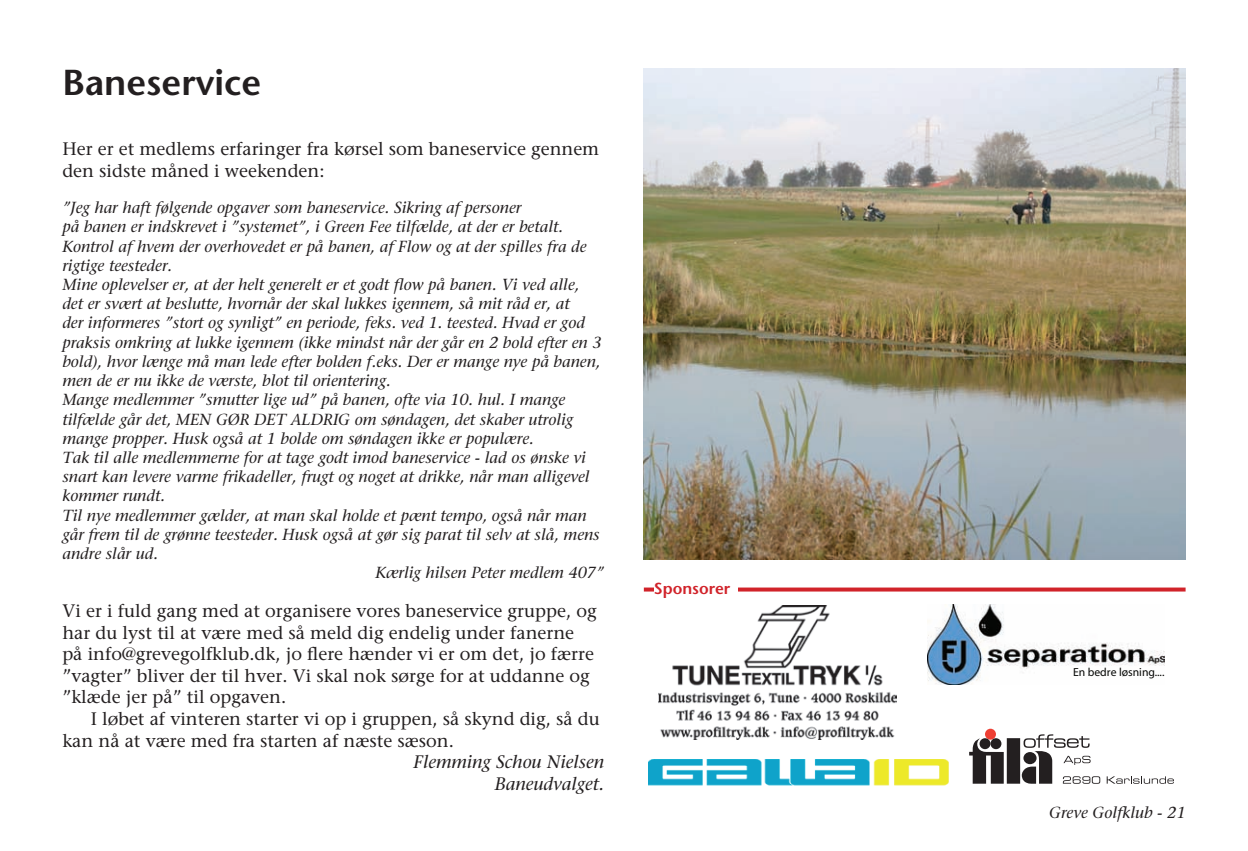
<style>
.page{position:relative;width:1248px;height:851px;background:#fff}
.page>*{position:absolute;margin:0;border:0;box-sizing:border-box;transform-origin:0 0}
.t1{font:600 36px "Stone Sans";color:#231f20}
.t2{font:18px/21.6px "Stone Serif";color:#231f20}
.t3{font:italic 18px/21.6px "Stone Serif";color:#231f20;text-align:right}
.t4{font:italic 16px "Stone Serif";color:#231f20}
.t5{font:600 16px "Stone Sans";color:#d1232a}
.t6{font:11.6px "Myriad";color:#040503}
</style>
<div class="page">
<svg style="left:643px;top:587px;width:542px;height:4px;background:#d74147"></svg>
<div style="left:653px;top:581px;width:84px;height:18px;background:#fff"></div>
<img style="left:648px;top:759px;width:300px;height:27px">
<svg style="left:969px;top:738px;width:34px;height:45px"></svg>
<div style="left:1006px;top:738px;width:14px;height:45px;background:#231f20"></div>
<div style="left:984px;top:728px;width:11px;height:11px;background:#ee3f34;border-radius:50%"></div>
<div style="left:990px;top:738px;width:11px;height:11px;background:#231f20;border-radius:50%"></div>
<div style="left:979px;top:738px;width:11px;height:11px;background:#231f20;border-radius:50%"></div>
<svg style="left:1021px;top:734px;width:79px;height:50px"></svg>
<svg style="left:1106px;top:776px;width:67px;height:7px"></svg>
<img style="left:927px;top:604px;width:237px;height:80px">
<img style="left:658px;top:605px;width:238px;height:134px">
<img style="left:643px;top:68px;width:542px;height:492px">
<h1 class="t1" style="left:62px;top:61px;width:200px">Baneservice</h1>
<p class="t2" style="left:62px;top:138px;width:538px">Her er et medlems erfaringer fra kørsel som baneservice gennem den sidste måned i weekenden:</p>
<p class="t4" style="left:62px;top:198px;width:460px">”Jeg har haft følgende opgaver som baneservice. Sikring af personer</p>
<p class="t4" style="left:62px;top:217px;width:502px">på banen er indskrevet i ”systemet”, i Green Fee tilfælde, at der er betalt.</p>
<p class="t4" style="left:62px;top:237px;width:525px">Kontrol af hvem der overhovedet er på banen, af Flow og at der spilles fra de</p>
<p class="t4" style="left:62px;top:256px;width:111px">rigtige teesteder.</p>
<p class="t4" style="left:62px;top:275px;width:518px">Mine oplevelser er, at der helt generelt er et godt flow på banen. Vi ved alle,</p>
<p class="t4" style="left:62px;top:294px;width:509px">det er svært at beslutte, hvornår der skal lukkes igennem, så mit råd er, at</p>
<p class="t4" style="left:62px;top:313px;width:524px">der informeres ”stort og synligt” en periode, feks. ved 1. teested. Hvad er god</p>
<p class="t4" style="left:62px;top:333px;width:540px">praksis omkring at lukke igennem (ikke mindst når der går en 2 bold efter en 3</p>
<p class="t4" style="left:62px;top:352px;width:539px">bold), hvor længe må man lede efter bolden f.eks. Der er mange nye på banen,</p>
<p class="t4" style="left:62px;top:371px;width:330px">men de er nu ikke de værste, blot til orientering.</p>
<p class="t4" style="left:62px;top:390px;width:504px">Mange medlemmer ”smutter lige ud” på banen, ofte via 10. hul. I mange</p>
<p class="t4" style="left:62px;top:409px;width:512px">tilfælde går det, MEN GØR DET ALDRIG om søndagen, det skaber utrolig</p>
<p class="t4" style="left:62px;top:429px;width:473px">mange propper. Husk også at 1 bolde om søndagen ikke er populære.</p>
<p class="t4" style="left:62px;top:448px;width:525px">Tak til alle medlemmerne for at tage godt imod baneservice - lad os ønske vi</p>
<p class="t4" style="left:62px;top:467px;width:529px">snart kan levere varme frikadeller, frugt og noget at drikke, når man alligevel</p>
<p class="t4" style="left:62px;top:486px;width:104px">kommer rundt.</p>
<p class="t4" style="left:62px;top:505px;width:525px">Til nye medlemmer gælder, at man skal holde et pænt tempo, også når man</p>
<p class="t4" style="left:62px;top:525px;width:539px">går frem til de grønne teesteder. Husk også at gør sig parat til selv at slå, mens</p>
<p class="t4" style="left:62px;top:544px;width:97px">andre slår ud.</p>
<p class="t4" style="left:375px;top:563px;width:230px">Kærlig hilsen Peter medlem 407”</p>
<p class="t2" style="left:62px;top:599px;width:535px">Vi er i fuld gang med at organisere vores baneservice gruppe, og har du lyst til at være med så meld dig endelig under fanerne på info@grevegolfklub.dk, jo flere hænder vi er om det, jo færre ”vagter” bliver der til hver. Vi skal nok sørge for at uddanne og ”klæde jer på” til opgaven.</p>
<p class="t2" style="left:62px;top:707px;width:539px;text-indent:28px">I løbet af vinteren starter vi op i gruppen, så skynd dig, så du kan nå at være med fra starten af næste sæson.</p>
<p class="t3" style="left:413px;top:751px;width:192px">Flemming Schou Nielsen<br>Baneudvalget.</p>
<p class="t5" style="left:653px;top:578px;width:78px">Sponsorer</p>
<p class="t6" style="left:1072px;top:666px;width:93px">En bedre løsning....</p>
<p class="t4" style="left:1049px;top:802px;width:138px">Greve Golfklub - 21</p>
</div>
